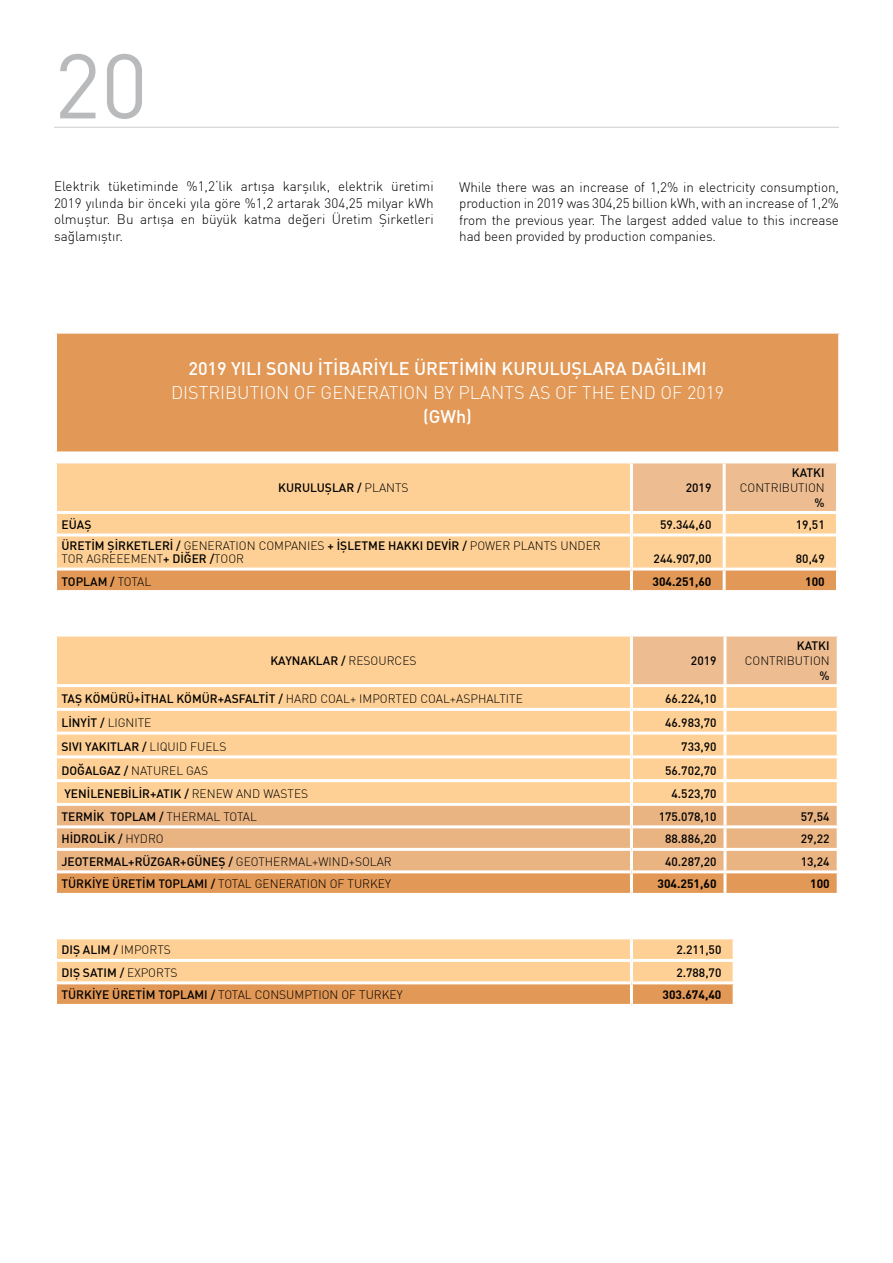
<style>
.page{position:relative;width:893px;height:1263px;background:#fff}
.page>*{position:absolute;margin:0;border:0;box-sizing:border-box;transform-origin:0 0}
.t1{font:90px "DIN";color:#b8babc}
.t2{font:500 18px "DIN";color:#fff}
.t3{font:300 18px "DIN";color:#fff}
.t4{font:300 13.5px/16.5px "DIN";letter-spacing:-.01em;color:#000;text-align:justify}
.t5{font:500 12px "DIN";color:#000}
.t6{font:300 12px/13.5px "DIN";color:#000}
.t7{font:700 12px "DIN";color:#000}
.s1{font-weight:300}
.s2{font-weight:500}
</style>
<div class="page">
<hr style="left:54px;top:127px;width:785px;height:1px;background:#d1d3d4">
<div style="left:56px;top:332px;width:784px;height:121px;background:#e29856"></div>
<hr style="left:54px;top:331px;width:787px;height:3px;background:#fff">
<hr style="left:54px;top:334px;width:3px;height:117px;background:#fff">
<hr style="left:838px;top:334px;width:3px;height:117px;background:#fff">
<hr style="left:54px;top:451px;width:787px;height:3px;background:#fff">
<div style="left:57px;top:463px;width:779px;height:104px;background:#fed095"></div>
<div style="left:633px;top:463px;width:203px;height:48px;background:#edbd91"></div>
<div style="left:57px;top:570px;width:779px;height:20px;background:#e29856"></div>
<hr style="left:630px;top:463px;width:3px;height:48px;background:#fff">
<hr style="left:723px;top:463px;width:3px;height:48px;background:#fff">
<hr style="left:54px;top:511px;width:577px;height:3px;background:#fff">
<hr style="left:631px;top:511px;width:93px;height:3px;background:#fff">
<hr style="left:630px;top:514px;width:3px;height:19px;background:#fff">
<hr style="left:724px;top:511px;width:115px;height:3px;background:#fff">
<hr style="left:723px;top:514px;width:3px;height:19px;background:#fff">
<hr style="left:54px;top:533px;width:577px;height:3px;background:#fff">
<hr style="left:631px;top:533px;width:93px;height:3px;background:#fff">
<hr style="left:630px;top:536px;width:3px;height:31px;background:#fff">
<hr style="left:724px;top:533px;width:115px;height:3px;background:#fff">
<hr style="left:723px;top:536px;width:3px;height:31px;background:#fff">
<hr style="left:630px;top:570px;width:3px;height:20px;background:#fff">
<hr style="left:723px;top:570px;width:3px;height:20px;background:#fff">
<div style="left:57px;top:636px;width:780px;height:167px;background:#fed095"></div>
<div style="left:633px;top:636px;width:204px;height:48px;background:#edbd91"></div>
<div style="left:57px;top:806px;width:780px;height:64px;background:#eab482"></div>
<svg style="left:57px;top:873px;width:780px;height:20px;background:#e29a5a"></svg>
<hr style="left:630px;top:636px;width:3px;height:48px;background:#fff">
<hr style="left:723px;top:636px;width:3px;height:48px;background:#fff">
<hr style="left:54px;top:684px;width:577px;height:3px;background:#fff">
<hr style="left:631px;top:684px;width:94px;height:3px;background:#fff">
<hr style="left:630px;top:687px;width:3px;height:21px;background:#fff">
<hr style="left:725px;top:684px;width:115px;height:3px;background:#fff">
<hr style="left:723px;top:687px;width:3px;height:21px;background:#fff">
<hr style="left:54px;top:708px;width:577px;height:3px;background:#fff">
<hr style="left:631px;top:708px;width:94px;height:3px;background:#fff">
<hr style="left:630px;top:711px;width:3px;height:21px;background:#fff">
<hr style="left:725px;top:708px;width:115px;height:3px;background:#fff">
<hr style="left:723px;top:711px;width:3px;height:21px;background:#fff">
<hr style="left:54px;top:732px;width:577px;height:3px;background:#fff">
<hr style="left:631px;top:732px;width:94px;height:3px;background:#fff">
<hr style="left:630px;top:735px;width:3px;height:20px;background:#fff">
<hr style="left:725px;top:732px;width:115px;height:3px;background:#fff">
<hr style="left:723px;top:735px;width:3px;height:20px;background:#fff">
<hr style="left:54px;top:755px;width:577px;height:3px;background:#fff">
<hr style="left:631px;top:755px;width:94px;height:3px;background:#fff">
<hr style="left:630px;top:758px;width:3px;height:21px;background:#fff">
<hr style="left:725px;top:755px;width:115px;height:3px;background:#fff">
<hr style="left:723px;top:758px;width:3px;height:21px;background:#fff">
<hr style="left:54px;top:779px;width:577px;height:3px;background:#fff">
<hr style="left:631px;top:779px;width:94px;height:3px;background:#fff">
<hr style="left:630px;top:782px;width:3px;height:21px;background:#fff">
<hr style="left:725px;top:779px;width:115px;height:3px;background:#fff">
<hr style="left:723px;top:782px;width:3px;height:21px;background:#fff">
<hr style="left:630px;top:806px;width:3px;height:19px;background:#fff">
<hr style="left:723px;top:806px;width:3px;height:19px;background:#fff">
<hr style="left:54px;top:825px;width:577px;height:3px;background:#fff">
<hr style="left:631px;top:825px;width:94px;height:3px;background:#fff">
<hr style="left:630px;top:828px;width:3px;height:20px;background:#fff">
<hr style="left:725px;top:825px;width:115px;height:3px;background:#fff">
<hr style="left:723px;top:828px;width:3px;height:20px;background:#fff">
<hr style="left:54px;top:848px;width:577px;height:3px;background:#fff">
<hr style="left:631px;top:848px;width:94px;height:3px;background:#fff">
<hr style="left:630px;top:851px;width:3px;height:19px;background:#fff">
<hr style="left:725px;top:848px;width:115px;height:3px;background:#fff">
<hr style="left:723px;top:851px;width:3px;height:19px;background:#fff">
<hr style="left:630px;top:873px;width:3px;height:20px;background:#fff">
<hr style="left:723px;top:873px;width:3px;height:20px;background:#fff">
<svg style="left:57px;top:939px;width:676px;height:65px;background:#f4be82"></svg>
<hr style="left:630px;top:939px;width:3px;height:20px;background:#fff">
<hr style="left:54px;top:959px;width:577px;height:3px;background:#fff">
<hr style="left:631px;top:959px;width:105px;height:3px;background:#fff">
<hr style="left:630px;top:962px;width:3px;height:19px;background:#fff">
<hr style="left:54px;top:981px;width:577px;height:3px;background:#fff">
<hr style="left:631px;top:981px;width:105px;height:3px;background:#fff">
<hr style="left:630px;top:984px;width:3px;height:20px;background:#fff">
<h1 class="t1" style="left:54px;top:30px;width:95px">20</h1>
<p class="t4" style="left:54px;top:178px;width:381px">Elektrik tüketiminde %1,2‘lik artışa karşılık, elektrik üretimi 2019 yılında bir önceki yıla göre %1,2 artarak 304,25 milyar kWh olmuştur. Bu artışa en büyük katma değeri Üretim Şirketleri sağlamıştır.</p>
<p class="t4" style="left:459px;top:178px;width:381px">While there was an increase of 1,2% in electricity consumption, production in 2019 was 304,25 billion kWh, with an increase of 1,2% from the previous year. The largest added value to this increase had been provided by production companies.</p>
<h2 class="t2" style="left:188px;top:357px;width:520px">2019 YILI SONU İTİBARİYLE ÜRETİMİN KURULUŞLARA DAĞILIMI</h2>
<h2 class="t3" style="left:171px;top:381px;width:555px">DISTRIBUTION OF GENERATION BY PLANTS AS OF THE END OF 2019</h2>
<h2 class="t2" style="left:423px;top:405px;width:50px">(GWh)</h2>
<p class="t5" style="left:278px;top:479px;width:132px">KURULUŞLAR / <span class="s1">PLANTS</span></p>
<p class="t5" style="left:686px;top:479px;width:27px">2019</p>
<p class="t5" style="left:792px;top:464px;width:34px">KATKI</p>
<p class="t6" style="left:740px;top:480px;width:86px">CONTRIBUTION</p>
<p class="t5" style="left:815px;top:494px;width:12px">%</p>
<p class="t5" style="left:62px;top:517px;width:31px">EÜAŞ</p>
<p class="t5" style="left:660px;top:517px;width:53px">59.344,60</p>
<p class="t5" style="left:796px;top:517px;width:30px">19,51</p>
<p class="t6" style="left:62px;top:538px;width:541px"><span class="s2">ÜRETİM ŞİRKETLERİ /</span> GENERATION COMPANIES <span class="s2">+ İŞLETME HAKKI DEVİR /</span> POWER PLANTS UNDER<br>TOR AGREEEMENT<span class="s2">+ DİĞER /</span>TOOR</p>
<p class="t5" style="left:654px;top:551px;width:59px">244.907,00</p>
<p class="t5" style="left:796px;top:551px;width:30px">80,49</p>
<p class="t5" style="left:62px;top:573px;width:91px">TOPLAM / <span class="s1">TOTAL</span></p>
<p class="t7" style="left:652px;top:573px;width:60px">304.251,60</p>
<p class="t7" style="left:805px;top:573px;width:21px">100</p>
<p class="t5" style="left:270px;top:653px;width:148px">KAYNAKLAR / <span class="s1">RESOURCES</span></p>
<p class="t5" style="left:691px;top:653px;width:27px">2019</p>
<p class="t5" style="left:797px;top:638px;width:34px">KATKI</p>
<p class="t6" style="left:745px;top:653px;width:86px">CONTRIBUTION</p>
<p class="t5" style="left:820px;top:668px;width:12px">%</p>
<p class="t6" style="left:62px;top:692px;width:463px"><span class="s2">TAŞ KÖMÜRÜ+İTHAL KÖMÜR+ASFALTİT /</span> HARD COAL+ IMPORTED COAL+ASPHALTITE</p>
<p class="t5" style="left:665px;top:691px;width:53px">66.224,10</p>
<p class="t5" style="left:62px;top:715px;width:91px">LİNYİT / <span class="s1">LIGNITE</span></p>
<p class="t5" style="left:665px;top:715px;width:53px">46.983,70</p>
<p class="t5" style="left:62px;top:739px;width:166px">SIVI YAKITLAR / <span class="s1">LIQUID FUELS</span></p>
<p class="t5" style="left:681px;top:739px;width:37px">733,90</p>
<p class="t6" style="left:62px;top:763px;width:148px"><span class="s2">DOĞALGAZ /</span> NATUREL GAS</p>
<p class="t5" style="left:665px;top:763px;width:53px">56.702,70</p>
<p class="t5" style="left:64px;top:786px;width:245px">YENİLENEBİLİR+ATIK / <span class="s1">RENEW AND WASTES</span></p>
<p class="t5" style="left:671px;top:786px;width:46px">4.523,70</p>
<p class="t5" style="left:62px;top:809px;width:197px">TERMİK TOPLAM / <span class="s1">THERMAL TOTAL</span></p>
<p class="t5" style="left:659px;top:809px;width:59px">175.078,10</p>
<p class="t5" style="left:801px;top:809px;width:30px">57,54</p>
<p class="t5" style="left:62px;top:831px;width:104px">HİDROLİK / <span class="s1">HYDRO</span></p>
<p class="t5" style="left:665px;top:831px;width:53px">88.886,20</p>
<p class="t5" style="left:801px;top:831px;width:30px">29,22</p>
<p class="t5" style="left:62px;top:854px;width:332px">JEOTERMAL+RÜZGAR+GÜNEŞ / <span class="s1">GEOTHERMAL+WIND+SOLAR</span></p>
<p class="t5" style="left:665px;top:854px;width:53px">40.287,20</p>
<p class="t5" style="left:801px;top:854px;width:30px">13,24</p>
<p class="t6" style="left:62px;top:877px;width:331px"><span class="s2">TÜRKİYE ÜRETİM TOPLAMI /</span> TOTAL GENERATION OF TURKEY</p>
<p class="t7" style="left:658px;top:876px;width:60px">304.251,60</p>
<p class="t7" style="left:810px;top:876px;width:21px">100</p>
<p class="t5" style="left:61px;top:942px;width:111px">DIŞ ALIM / <span class="s1">IMPORTS</span></p>
<p class="t5" style="left:676px;top:942px;width:46px">2.211,50</p>
<p class="t5" style="left:61px;top:965px;width:118px">DIŞ SATIM / <span class="s1">EXPORTS</span></p>
<p class="t5" style="left:676px;top:965px;width:46px">2.788,70</p>
<p class="t6" style="left:61px;top:988px;width:343px"><span class="s2">TÜRKİYE ÜRETİM TOPLAMI /</span> TOTAL CONSUMPTION OF TURKEY</p>
<p class="t7" style="left:662px;top:987px;width:60px">303.674,40</p>
</div>
